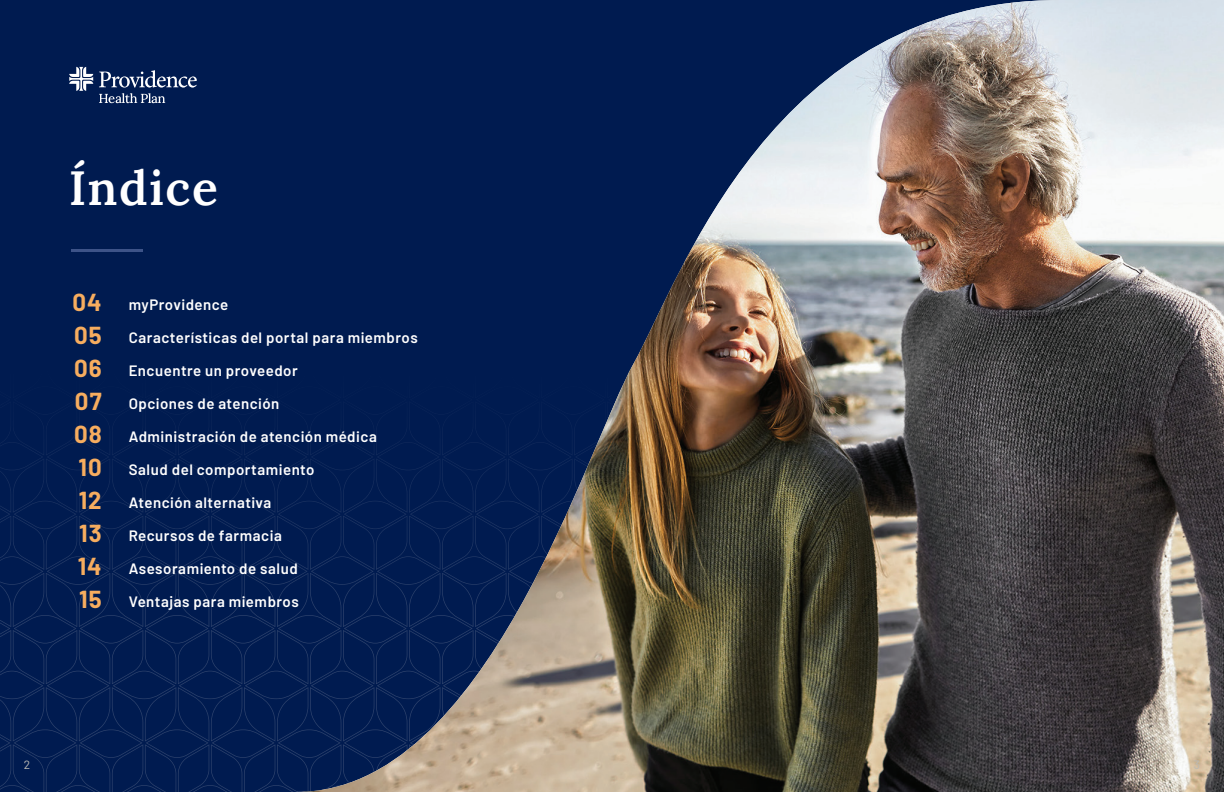
<style>
.page{position:relative;width:1224px;height:792px;background:#001b50}
.page>*{position:absolute;margin:0;border:0;box-sizing:border-box;transform-origin:0 0}
.t1{font:600 48px "Lora";letter-spacing:.03em;color:#fff}
.t2{font:700 24px "Barlow";letter-spacing:.04em;color:#f7ad5f}
.t3{font:600 15px "Barlow";letter-spacing:.035em;color:#fff}
.t4{font:12px "Barlow";color:#bab9b4}
</style>
<div class="page">
<svg style="left:0;top:439px;width:297px;height:77px"></svg>
<svg style="left:0;top:516px;width:297px;height:213px"></svg>
<svg style="left:0;top:729px;width:297px;height:63px"></svg>
<img style="left:297px;top:0;width:927px;height:792px">
<hr style="left:71px;top:249px;width:72px;height:3px;background:#8393ca">
<svg style="left:69px;top:67px;width:24px;height:24px"></svg>
<svg style="left:99px;top:70px;width:98px;height:33px"></svg>
<p class="t1" style="left:69px;top:151px;width:151px">Índice</p>
<p class="t2" style="left:72px;top:285px;width:31px">04</p>
<p class="t2" style="left:74px;top:318px;width:29px">05</p>
<p class="t2" style="left:74px;top:351px;width:29px">06</p>
<p class="t2" style="left:75px;top:384px;width:28px">07</p>
<p class="t2" style="left:74px;top:417px;width:29px">08</p>
<p class="t2" style="left:79px;top:450px;width:25px">10</p>
<p class="t2" style="left:79px;top:483px;width:24px">12</p>
<p class="t2" style="left:79px;top:516px;width:24px">13</p>
<p class="t2" style="left:78px;top:549px;width:25px">14</p>
<p class="t2" style="left:79px;top:582px;width:24px">15</p>
<p class="t3" style="left:129px;top:294px;width:101px">myProvidence</p>
<p class="t3" style="left:129px;top:327px;width:291px">Características del portal para miembros</p>
<p class="t3" style="left:129px;top:360px;width:171px">Encuentre un proveedor</p>
<p class="t3" style="left:129px;top:393px;width:152px">Opciones de atención</p>
<p class="t3" style="left:129px;top:426px;width:250px">Administración de atención médica</p>
<p class="t3" style="left:129px;top:459px;width:187px">Salud del comportamiento</p>
<p class="t3" style="left:129px;top:492px;width:144px">Atención alternativa</p>
<p class="t3" style="left:129px;top:525px;width:155px">Recursos de farmacia</p>
<p class="t3" style="left:129px;top:558px;width:171px">Asesoramiento de salud</p>
<p class="t3" style="left:129px;top:591px;width:172px">Ventajas para miembros</p>
<p class="t4" style="left:24px;top:756px;width:8px">2</p>
<p class="t4" style="left:1194px;top:756px;width:8px">3</p>
</div>
